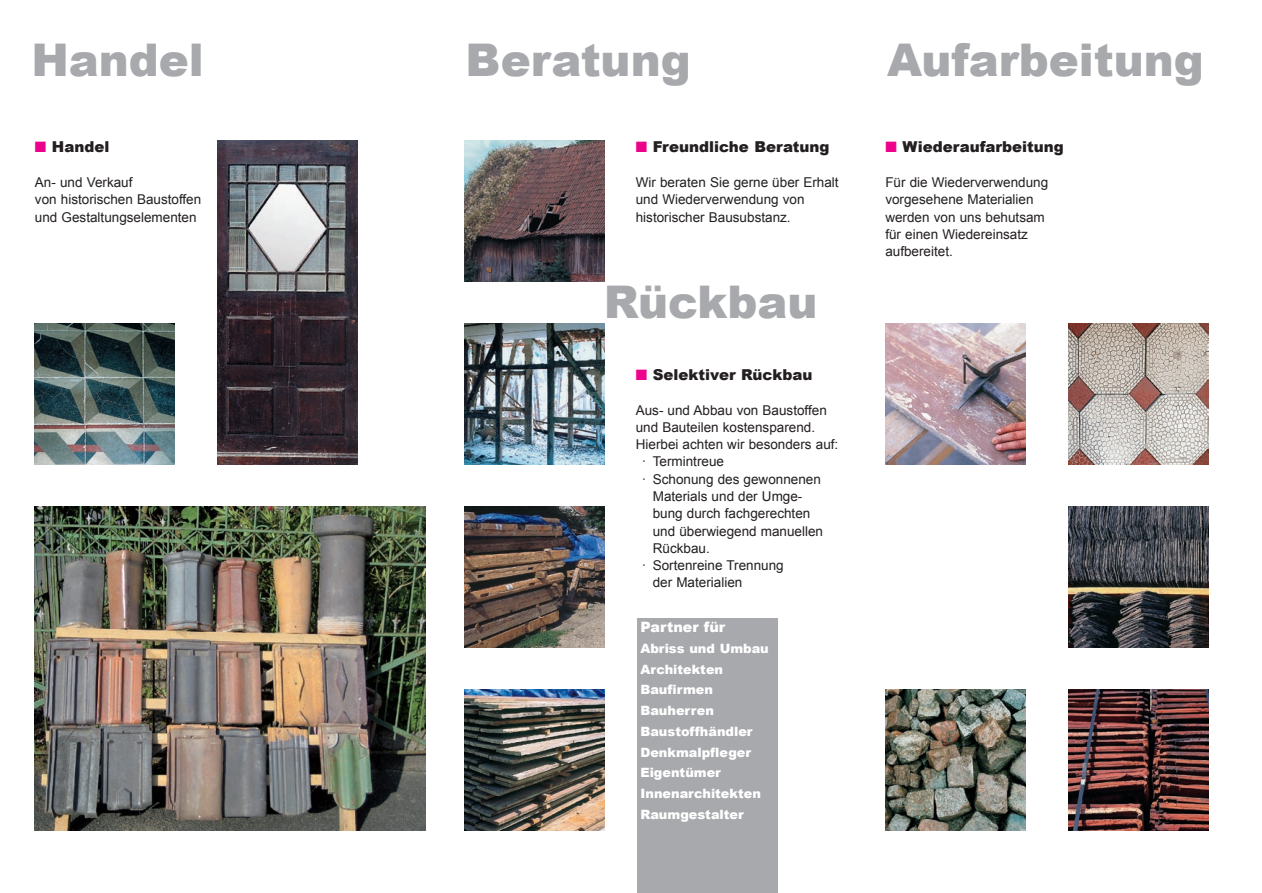
<style>
.page{position:relative;width:1262px;height:893px;background:#fff}
.page>*{position:absolute;margin:0;border:0;box-sizing:border-box;transform-origin:0 0}
.t1{font:900 45px "Arial";color:#a8a9ad}
.t2{font:900 15px "Arial";color:#231f20}
.t3{font:900 14.25px "Arial";color:#fff}
.t4{font:13.5px/17.2px "Arial";color:#231f20}
.t5{font:900 12.9px/20.7px "Arial";color:#fff}
.s1{color:#ed028c}
</style>
<div class="page">
<img style="left:1068px;top:506px;width:141px;height:140px">
<img style="left:1068px;top:323px;width:141px;height:141px">
<img style="left:886px;top:689px;width:140px;height:140px">
<img style="left:886px;top:323px;width:140px;height:141px">
<img style="left:1068px;top:689px;width:141px;height:140px">
<img style="left:34px;top:506px;width:391px;height:323px">
<img style="left:217px;top:141px;width:140px;height:323px">
<img style="left:34px;top:323px;width:140px;height:141px">
<img style="left:464px;top:323px;width:140px;height:141px">
<img style="left:464px;top:140px;width:140px;height:141px">
<img style="left:464px;top:689px;width:140px;height:140px">
<img style="left:464px;top:506px;width:140px;height:140px">
<div style="left:637px;top:617px;width:140px;height:275px;background:#a8a9ad"></div>
<h1 class="t1" style="left:31px;top:28px;width:174px">Handel</h1>
<p class="t2" style="left:35px;top:136px;width:76px"><span class="s1">■</span> Handel</p>
<p class="t4" style="left:35px;top:174px;width:168px">An- und Verkauf<br>von historischen Baustoffen und Gestaltungselementen</p>
<h1 class="t1" style="left:466px;top:28px;width:227px">Beratung</h1>
<p class="t2" style="left:636px;top:136px;width:195px"><span class="s1">■</span> Freundliche Beratung</p>
<p class="t4" style="left:636px;top:174px;width:204px">Wir beraten Sie gerne über Erhalt und Wiederverwendung von historischer Bausubstanz.</p>
<h1 class="t1" style="left:604px;top:269px;width:215px">Rückbau</h1>
<p class="t2" style="left:636px;top:363px;width:178px"><span class="s1">■</span> Selektiver Rückbau</p>
<p class="t4" style="left:636px;top:401px;width:193px">Aus- und Abbau von Baustoffen</p>
<p class="t4" style="left:636px;top:418px;width:181px">und Bauteilen kostensparend.</p>
<p class="t4" style="left:636px;top:436px;width:204px">Hierbei achten wir besonders auf:</p>
<p class="t4" style="left:642px;top:453px;width:84px">· Termintreue</p>
<p class="t4" style="left:642px;top:470px;width:180px">· Schonung des gewonnenen</p>
<p class="t4" style="left:653px;top:487px;width:151px">Materials und der Umge-</p>
<p class="t4" style="left:653px;top:505px;width:159px">bung durch fachgerechten</p>
<p class="t4" style="left:653px;top:522px;width:172px">und überwiegend manuellen</p>
<p class="t4" style="left:653px;top:539px;width:59px">Rückbau.</p>
<p class="t4" style="left:642px;top:556px;width:143px">· Sortenreine Trennung</p>
<p class="t4" style="left:653px;top:574px;width:91px">der Materialien</p>
<p class="t3" style="left:640px;top:616px;width:86px">Partner für</p>
<p class="t5" style="left:640px;top:637px;width:130px">Abriss und Umbau<br>Architekten<br>Baufirmen<br>Bauherren<br>Baustoffhändler<br>Denkmalpfleger<br>Eigentümer<br>Innenarchitekten<br>Raumgestalter</p>
<h1 class="t1" style="left:887px;top:28px;width:318px">Aufarbeitung</h1>
<p class="t2" style="left:885px;top:136px;width:180px"><span class="s1">■</span> Wiederaufarbeitung</p>
<p class="t4" style="left:885px;top:174px;width:164px">Für die Wiederverwendung vorgesehene Materialien werden von uns behutsam für einen Wiedereinsatz aufbereitet.</p>
</div>
